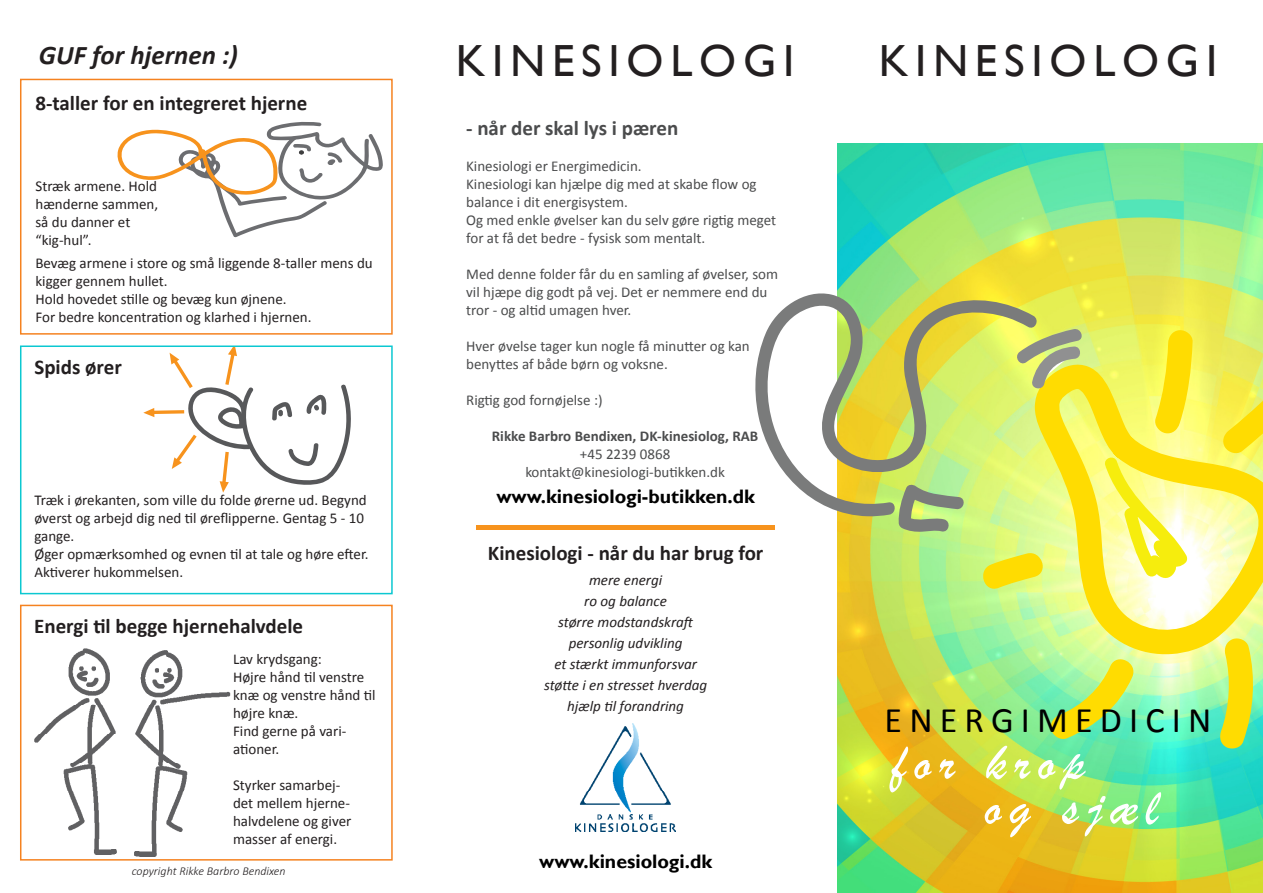
<style>
.page{position:relative;width:1263px;height:893px;background:#fff}
.page>*{position:absolute;margin:0;border:0;box-sizing:border-box;transform-origin:0 0}
.t1{font:54px "Brush Script";letter-spacing:.15em;color:#fff}
.t2{font:45px "Gill Sans";letter-spacing:.15em;color:#231f20}
.t3{font:36px "Calibri";letter-spacing:.2em;color:#000}
.t4{font:italic 700 27px "Calibri";color:#231f20}
.t5{font:700 21px "Calibri";color:#231f20}
.kursusbeskrivelse{font:700 21px "Calibri";color:#4b4c4d}
.t6{font:700 19.5px "Gill Sans";color:#000}
.t7{font:15px/18px "Calibri";color:#231f20}
.kursusbeskrivelse-2{font:15px/18px "Calibri";color:#4b4c4d}
.t8{font:italic 15px "Calibri";color:#231f20}
.kursusbeskrivelse-3{font:700 15px "Calibri";color:#4b4c4d}
.t9{font:italic 300 12px "Calibri";color:#231f20}
</style>
<div class="page">
<img style="left:838px;top:144px;width:425px;height:749px">
<img style="left:575px;top:724px;width:101px;height:108px">
<div style="left:20px;top:79px;width:373px;height:256px;border:2px solid #f58220"></div>
<img style="left:34px;top:649px;width:196px;height:207px">
<div style="left:20px;top:605px;width:373px;height:256px;border:2px solid #f58220"></div>
<div style="left:20px;top:345px;width:373px;height:249px;border:2px solid #0cc8d1"></div>
<svg style="left:143px;top:348px;width:208px;height:145px"></svg>
<svg style="left:117px;top:122px;width:266px;height:115px"></svg>
<svg style="left:1035px;top:362px;width:228px;height:294px;background:#f6f26b"></svg>
<svg style="left:1153px;top:330px;width:40px;height:104px;background:#fce92c"></svg>
<svg style="left:1221px;top:367px;width:42px;height:88px;background:#f6e93b"></svg>
<svg style="left:1219px;top:637px;width:37px;height:113px;background:#d3e445"></svg>
<svg style="left:1049px;top:652px;width:89px;height:89px;background:#b2ec76"></svg>
<svg style="left:976px;top:550px;width:74px;height:44px;background:#e6ed50"></svg>
<svg style="left:1103px;top:454px;width:84px;height:126px;background:#fbf46f"></svg>
<svg style="left:755px;top:288px;width:285px;height:228px"></svg>
<svg style="left:898px;top:484px;width:69px;height:49px;background:#a2be7f"></svg>
<svg style="left:1013px;top:328px;width:72px;height:63px;background:#cdce65"></svg>
<div style="left:476px;top:525px;width:299px;height:5px;background:#f7931d"></div>
<p class="t4" style="left:39px;top:38px;width:201px">GUF for hjernen :)</p>
<p class="t5" style="left:35px;top:89px;width:273px">8-taller for en integreret hjerne</p>
<p class="t7" style="left:35px;top:177px;width:124px">Stræk armene. Hold hænderne sammen, så du danner et “kig-hul”.</p>
<p class="t7" style="left:35px;top:254px;width:339px">Bevæg armene i store og små liggende 8-taller mens du kigger gennem hullet.</p>
<p class="t7" style="left:35px;top:290px;width:253px">Hold hovedet stille og bevæg kun øjnene.</p>
<p class="t7" style="left:35px;top:308px;width:278px">For bedre koncentration og klarhed i hjernen.</p>
<p class="t5" style="left:34px;top:353px;width:89px">Spids ører</p>
<p class="t7" style="left:34px;top:491px;width:334px">Træk i ørekanten, som ville du folde ørerne ud. Begynd øverst og arbejd dig ned til øreflipperne. Gentag 5 - 10 gange.</p>
<p class="t7" style="left:34px;top:545px;width:336px">Øger opmærksomhed og evnen til at tale og høre efter.<br>Aktiverer hukommelsen.</p>
<p class="t5" style="left:34px;top:612px;width:270px">Energi til begge hjernehalvdele</p>
<p class="t7" style="left:233px;top:650px;width:90px">Lav krydsgang:</p>
<p class="t7" style="left:233px;top:668px;width:144px">Højre hånd til venstre knæ og venstre hånd til højre knæ.</p>
<p class="t7" style="left:233px;top:722px;width:115px">Find gerne på vari&shy;ationer.</p>
<p class="t7" style="left:233px;top:776px;width:120px">Styrker samarbej&shy;det mellem hjerne&shy;halvdelene og giver masser af energi.</p>
<p class="t9" style="left:132px;top:863px;width:156px">copyright Rikke Barbro Bendixen</p>
<p class="t2" style="left:456px;top:34px;width:340px">KINESIOLOGI</p>
<p class="t2" style="left:879px;top:34px;width:340px">KINESIOLOGI</p>
<p class="kursusbeskrivelse" style="left:466px;top:115px;width:214px">- når der skal lys i pæren</p>
<p class="kursusbeskrivelse-2" style="left:466px;top:157px;width:177px">Kinesiologi er Energimedicin.</p>
<p class="kursusbeskrivelse-2" style="left:466px;top:175px;width:292px">Kinesiologi kan hjælpe dig med at skabe flow og balance i dit energisystem.</p>
<p class="kursusbeskrivelse-2" style="left:466px;top:211px;width:311px">Og med enkle øvelser kan du selv gøre rigtig meget for at få det bedre - fysisk som mentalt.</p>
<p class="kursusbeskrivelse-2" style="left:466px;top:265px;width:313px">Med denne folder får du en samling af øvelser, som vil hjæpe dig godt på vej. Det er nemmere end du tror - og altid umagen hver.</p>
<p class="kursusbeskrivelse-2" style="left:466px;top:337px;width:285px">Hver øvelse tager kun nogle få minutter og kan benyttes af både børn og voksne.</p>
<p class="kursusbeskrivelse-2" style="left:466px;top:391px;width:138px">Rigtig god fornøjelse :)</p>
<p class="kursusbeskrivelse-3" style="left:492px;top:427px;width:268px">Rikke Barbro Bendixen, DK-kinesiolog, RAB</p>
<p class="kursusbeskrivelse-2" style="left:580px;top:445px;width:92px">+45 2239 0868</p>
<p class="kursusbeskrivelse-2" style="left:525px;top:463px;width:201px">kontakt@kinesiologi-butikken.dk</p>
<p class="t6" style="left:496px;top:485px;width:260px">www.kinesiologi-butikken.dk</p>
<p class="t5" style="left:488px;top:540px;width:277px">Kinesiologi - når du har brug for</p>
<p class="t8" style="left:589px;top:570px;width:75px">mere energi</p>
<p class="t8" style="left:584px;top:591px;width:84px">ro og balance</p>
<p class="t8" style="left:558px;top:612px;width:138px">større modstandskraft</p>
<p class="t8" style="left:569px;top:633px;width:115px">personlig udvikling</p>
<p class="t8" style="left:554px;top:654px;width:144px">et stærkt immunforsvar</p>
<p class="t8" style="left:544px;top:675px;width:165px">støtte i en stresset hverdag</p>
<p class="t8" style="left:567px;top:696px;width:118px">hjælp til forandring</p>
<p class="t6" style="left:539px;top:850px;width:175px">www.kinesiologi.dk</p>
<p class="t3" style="left:884px;top:697px;width:328px">ENERGIMEDICIN</p>
<p class="t1" style="left:891px;top:729px;width:195px">for krop</p>
<p class="t1" style="left:984px;top:774px;width:175px">og sjæl</p>
</div>
